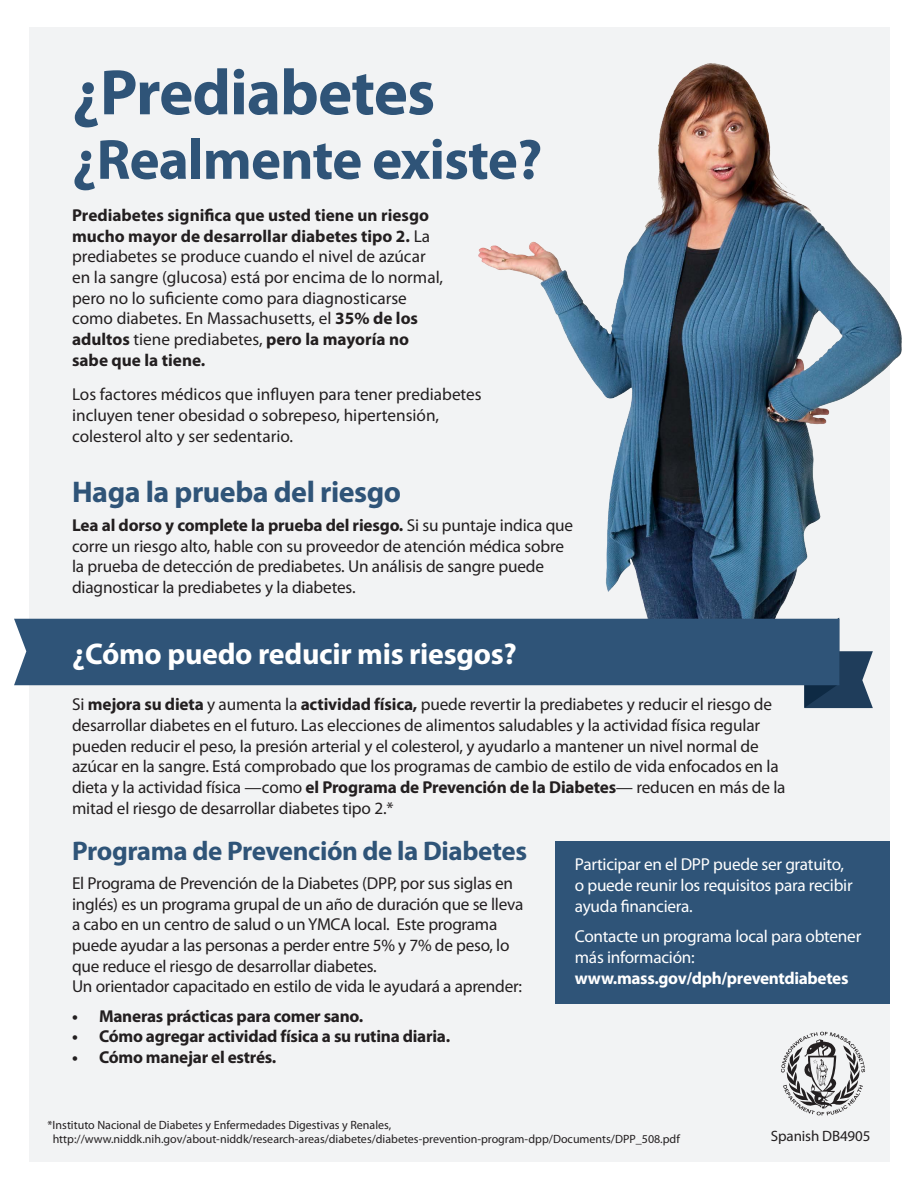
<style>
.page{position:relative;width:918px;height:1188px;background:#fff}
.page>*{position:absolute;margin:0;border:0;box-sizing:border-box;transform-origin:0 0}
.t1{font:700 64.8px "Myriad Pro";letter-spacing:-.015em;color:#2f5478}
.t2{font:700 57px "Myriad Pro";letter-spacing:-.015em;color:#2f5478}
.t3{font:700 30px "Myriad Pro";letter-spacing:-.01em;color:#fff}
.t4{font:700 30px "Myriad Pro";letter-spacing:-.015em;color:#2f5478}
.t5{font:700 27px "Myriad Pro";letter-spacing:-.015em;color:#2f5478}
.t6{font:17.25px/20.7px "Myriad Pro";letter-spacing:-.01em;color:#231f20}
.t7{font:17.25px/21px "Myriad Pro";letter-spacing:-.015em;color:#fff}
.t8{font:700 17.25px "Myriad Pro";letter-spacing:-.015em;color:#231f20}
.t9{font:700 17.25px "Myriad Pro";letter-spacing:-.02em;color:#fff}
.t10{font:15px "Myriad Pro";letter-spacing:-.01em;color:#231f20}
.t11{font:12px/14.4px "Myriad Pro";color:#231f20}
.s1{font-weight:700}
</style>
<div class="page">
<div style="left:30px;top:27px;width:860px;height:1134px;background:#f2f3f4"></div>
<div style="left:556px;top:841px;width:334px;height:162px;background:#2f5478"></div>
<img style="left:453px;top:63px;width:449px;height:556px">
<svg style="left:781px;top:1032px;width:84px;height:84px"></svg>
<svg style="left:804px;top:618px;width:69px;height:90px"></svg>
<div style="left:14px;top:619px;width:825px;height:66px;background:#2f5478"></div>
<p class="t1" style="left:72px;top:50px;width:365px">¿Prediabetes</p>
<p class="t2" style="left:72px;top:122px;width:472px">¿Realmente existe?</p>
<p class="t6" style="left:72px;top:205px;width:373px"><span class="s1">Prediabetes significa que usted tiene un riesgo mucho mayor de desarrollar diabetes tipo 2.</span> La prediabetes se produce cuando el nivel de azúcar en la sangre (glucosa) está por encima de lo normal, pero no lo suficiente como para diagnosticarse como diabetes. En Massachusetts, el <span class="s1">35% de los adultos</span> tiene prediabetes, <span class="s1">pero la mayoría no sabe que la tiene.</span></p>
<p class="t6" style="left:72px;top:384px;width:411px">Los factores médicos que influyen para tener prediabetes incluyen tener obesidad o sobrepeso, hipertensión, colesterol alto y ser sedentario.</p>
<p class="t4" style="left:72px;top:472px;width:331px">Haga la prueba del riesgo</p>
<p class="t6" style="left:72px;top:514px;width:503px"><span class="s1">Lea al dorso y complete la prueba del riesgo.</span> Si su puntaje indica que corre un riesgo alto, hable con su proveedor de atención médica sobre la prueba de detección de prediabetes. Un análisis de sangre puede diagnosticar la prediabetes y la diabetes.</p>
<p class="t3" style="left:72px;top:634px;width:446px">¿Cómo puedo reducir mis riesgos?</p>
<p class="t6" style="left:72px;top:694px;width:715px">Si <span class="s1">mejora su dieta</span> y aumenta la <span class="s1">actividad física,</span> puede revertir la prediabetes y reducir el riesgo de desarrollar diabetes en el futuro. Las elecciones de alimentos saludables y la actividad física regular pueden reducir el peso, la presión arterial y el colesterol, y ayudarlo a mantener un nivel normal de azúcar en la sangre. Está comprobado que los programas de cambio de estilo de vida enfocados en la dieta y la actividad física —como <span class="s1">el Programa de Prevención de la Diabetes</span>— reducen en más de la mitad el riesgo de desarrollar diabetes tipo 2.*</p>
<p class="t5" style="left:72px;top:833px;width:457px">Programa de Prevención de la Diabetes</p>
<p class="t6" style="left:72px;top:873px;width:453px">El Programa de Prevención de la Diabetes (DPP, por sus siglas en inglés) es un programa grupal de un año de duración que se lleva a cabo en un centro de salud o un YMCA local. Este programa puede ayudar a las personas a perder entre 5% y 7% de peso, lo que reduce el riesgo de desarrollar diabetes.<br>Un orientador capacitado en estilo de vida le ayudará a aprender:</p>
<p class="t8" style="left:72px;top:1005px;width:293px">• Maneras prácticas para comer sano.</p>
<p class="t8" style="left:72px;top:1025px;width:380px">• Cómo agregar actividad física a su rutina diaria.</p>
<p class="t8" style="left:72px;top:1046px;width:206px">• Cómo manejar el estrés.</p>
<p class="t7" style="left:575px;top:854px;width:279px">Participar en el DPP puede ser gratuito, o puede reunir los requisitos para recibir ayuda financiera.</p>
<p class="t7" style="left:575px;top:925px;width:288px">Contacte un programa local para obtener más información:</p>
<p class="t9" style="left:575px;top:966px;width:275px">www.mass.gov/dph/preventdiabetes</p>
<p class="t11" style="left:53px;top:1117px;width:629px;text-indent:-5px">*Instituto Nacional de Diabetes y Enfermedades Digestivas y Renales, http://www.niddk.nih.gov/about-niddk/research-areas/diabetes/diabetes-prevention-program-dpp/Documents/DPP_508.pdf</p>
<p class="t10" style="left:771px;top:1127px;width:101px">Spanish DB4905</p>
</div>
